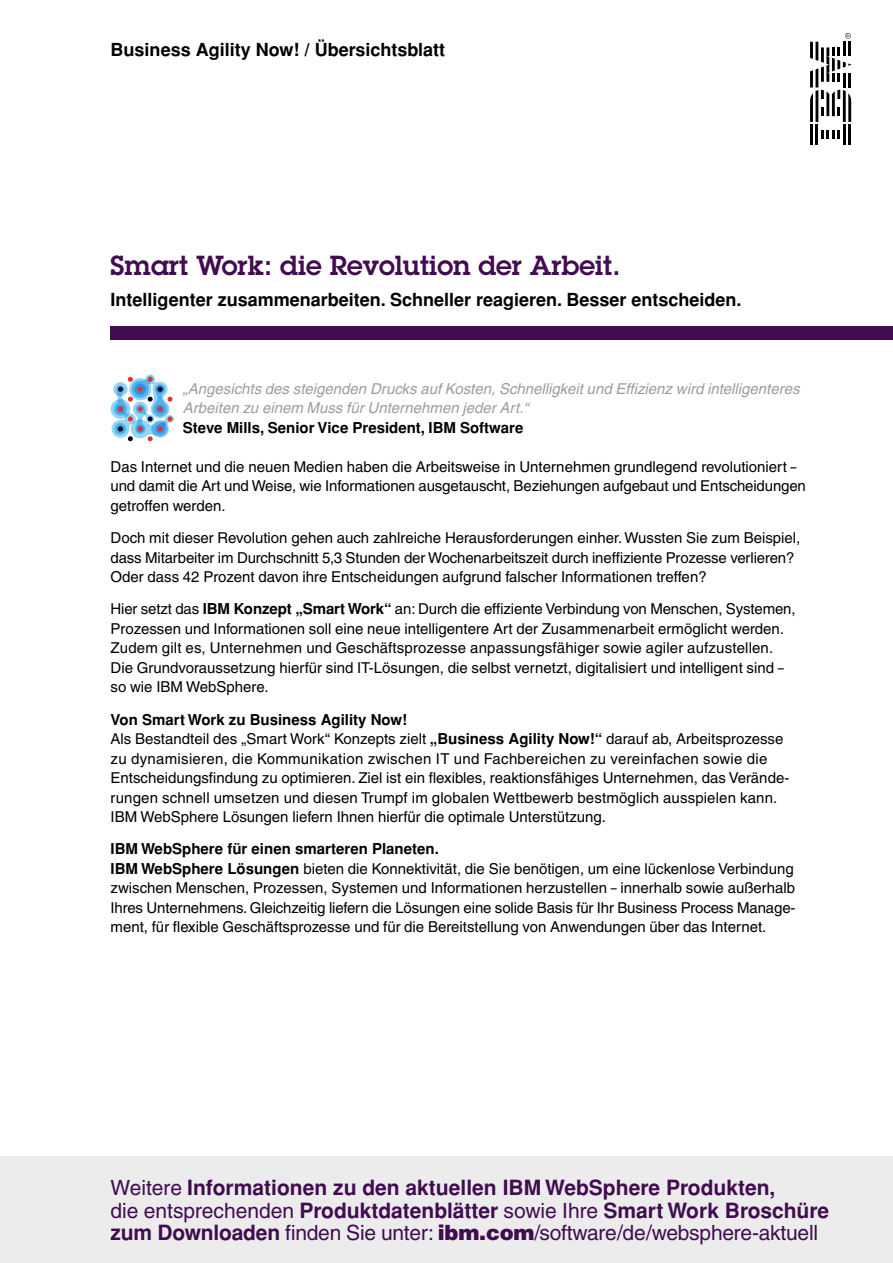
<style>
.page{position:relative;width:893px;height:1263px;background:#fff}
.page>*{position:absolute;margin:0;border:0;box-sizing:border-box;transform-origin:0 0}
.t1{font:600 27px "Lubalin Graph Std";color:#410c50}
.t2{font:700 21px/22.5px "IBM Helvetica 2004";color:#410c50}
.t3{font:700 18px "IBM Helvetica 2004";color:#000}
.t4{font:15px/19.5px "IBM Helvetica 2004";color:#000}
.t5{font:italic 15px/19.5px "IBM Helvetica 2004";color:#9c9d9d}
.t6{font:700 15px "IBM Helvetica 2004";color:#000}
.s1{font-weight:700}
.s2{font-weight:400}
.s3{font-weight:900}
</style>
<div class="page">
<div style="left:0;top:1157px;width:893px;height:106px;background:#ececed"></div>
<div style="left:111px;top:326px;width:782px;height:14px;background:#410c50"></div>
<hr style="left:810px;top:125px;width:3px;height:20px;background:#000">
<hr style="left:815px;top:125px;width:3px;height:20px;background:#000">
<svg style="left:821px;top:130px;width:19px;height:9px"></svg>
<hr style="left:843px;top:125px;width:3px;height:20px;background:#000">
<hr style="left:848px;top:125px;width:3px;height:20px;background:#000">
<svg style="left:810px;top:33px;width:41px;height:89px"></svg>
<div style="left:111px;top:399px;width:19px;height:20px;background:#92d5f6;border-radius:50%"></div>
<svg style="left:112px;top:374px;width:62px;height:67px"></svg>
<p class="t3" style="left:111px;top:39px;width:336px">Business Agility Now! / Übersichtsblatt</p>
<h1 class="t1" style="left:111px;top:247px;width:511px">Smart Work: die Revolution der Arbeit.</h1>
<p class="t3" style="left:111px;top:289px;width:633px">Intelligenter zusammenarbeiten. Schneller reagieren. Besser entscheiden.</p>
<p class="t5" style="left:183px;top:379px;width:618px">„Angesichts des steigenden Drucks auf Kosten, Schnelligkeit und Effizienz wird intelligenteres<br>Arbeiten zu einem Muss für Unternehmen jeder Art.“</p>
<p class="t6" style="left:183px;top:419px;width:342px">Steve Mills, Senior Vice President, IBM Software</p>
<p class="t4" style="left:111px;top:457px;width:697px">Das Internet und die neuen Medien haben die Arbeitsweise in Unternehmen grundlegend revolutioniert – und damit die Art und Weise, wie Informationen ausgetauscht, Beziehungen aufgebaut und Entscheidungen getroffen werden.</p>
<p class="t4" style="left:111px;top:528px;width:691px">Doch mit dieser Revolution gehen auch zahlreiche Herausforderungen einher. Wussten Sie zum Beispiel, dass Mitarbeiter im Durchschnitt 5,3 Stunden der Wochenarbeitszeit durch ineffiziente Prozesse verlieren?<br>Oder dass 42 Prozent davon ihre Entscheidungen aufgrund falscher Informationen treffen?</p>
<p class="t4" style="left:111px;top:599px;width:687px">Hier setzt das <span class="s1">IBM Konzept „Smart Work“</span> an: Durch die effiziente Verbindung von Menschen, Systemen, Prozessen und Informationen soll eine neue intelligentere Art der Zusammenarbeit ermöglicht werden.<br>Zudem gilt es, Unternehmen und Geschäftsprozesse anpassungsfähiger sowie agiler aufzustellen.<br>Die Grundvoraussetzung hierfür sind IT-Lösungen, die selbst vernetzt, digitalisiert und intelligent sind – so wie IBM WebSphere.</p>
<p class="t4" style="left:111px;top:710px;width:680px"><span class="s1">Von Smart Work zu Business Agility Now!<br></span>Als Bestandteil des „Smart Work“ Konzepts zielt <span class="s1">„Business Agility Now!“</span> darauf ab, Arbeitsprozesse zu dynamisieren, die Kommunikation zwischen IT und Fachbereichen zu vereinfachen sowie die Entscheidungsfindung zu optimieren. Ziel ist ein flexibles, reaktionsfähiges Unternehmen, das Verände&shy;rungen schnell umsetzen und diesen Trumpf im globalen Wettbewerb bestmöglich ausspielen kann.<br>IBM WebSphere Lösungen liefern Ihnen hierfür die optimale Unterstützung.</p>
<p class="t4" style="left:111px;top:839px;width:686px"><span class="s1">IBM WebSphere für einen smarteren Planeten.<br>IBM WebSphere Lösungen</span> bieten die Konnektivität, die Sie benötigen, um eine lückenlose Verbindung zwischen Menschen, Prozessen, Systemen und Informationen herzustellen – innerhalb sowie außerhalb Ihres Unternehmens. Gleichzeitig liefern die Lösungen eine solide Basis für Ihr Business Process Manage&shy;ment, für flexible Geschäftsprozesse und für die Bereitstellung von Anwendungen über das Internet.</p>
<h2 class="t2" style="left:111px;top:1177px;width:720px"><span class="s2">Weitere</span> Informationen zu den aktuellen IBM WebSphere Produkten,<br><span class="s2">die entsprechenden</span> Produktdatenblätter <span class="s2">sowie Ihre</span> Smart Work Broschüre zum Downloaden <span class="s2">finden Sie unter:</span> <span class="s3">ibm.com</span><span class="s2">/software/de/websphere-aktuell</span></h2>
</div>
